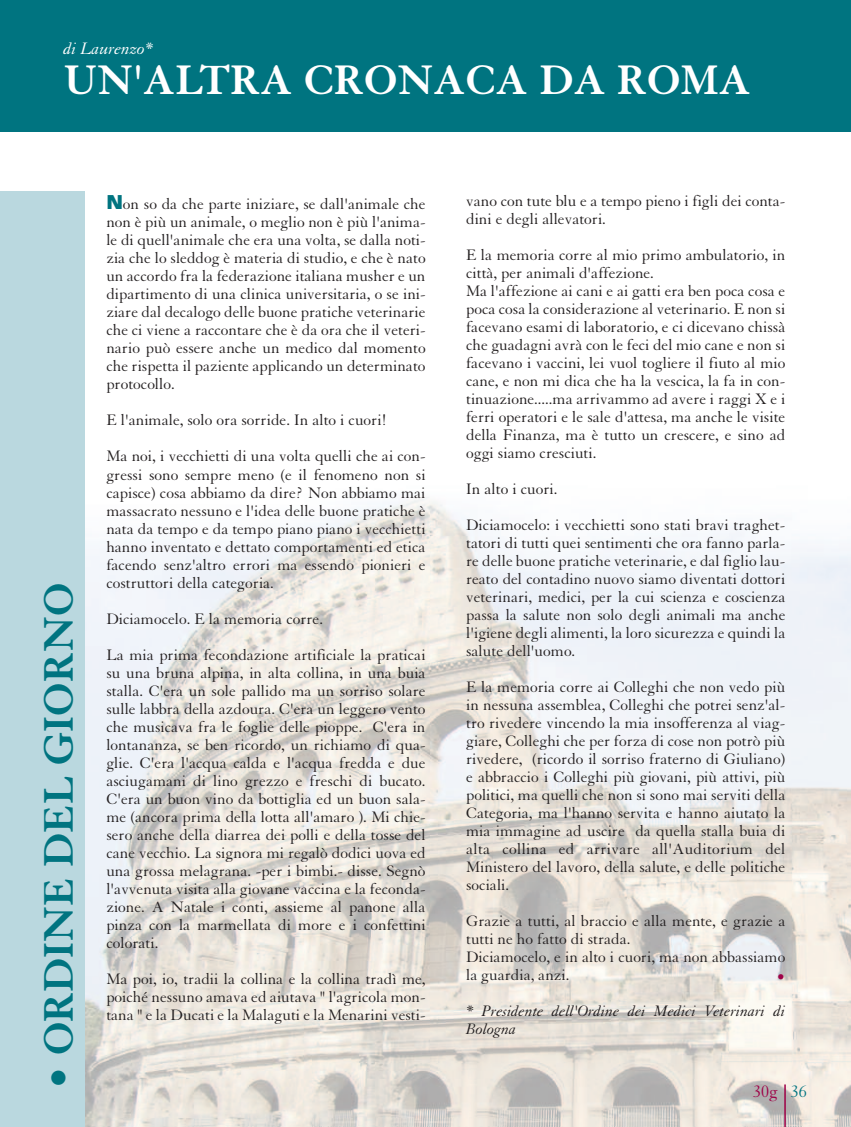
<style>
.page{position:relative;width:851px;height:1127px;background:#fff}
.page>*{position:absolute;margin:0;border:0;box-sizing:border-box;transform-origin:0 0}
.t1{font:700 45px "Granjon";color:#fff}
.t2{font:700 45px "Granjon";color:#007480}
.t3{font:italic 18px "Granjon";color:#fff}
.t4{font:18px "Granjon";color:#9e0147}
.t5{font:16.5px/18px "Granjon";color:#231f20;text-align:justify}
.t6{font:italic 16.5px/18px "Granjon";color:#231f20}
.t7{font:16.5px "Granjon";color:#9e0147}
.s1{font-family:"Folio";font-weight:700;font-size:19.5px;color:#007480}
.s2{color:#007480}
</style>
<div class="page">
<img style="left:85px;top:497px;width:765px;height:630px">
<div style="left:0;top:0;width:850px;height:132px;background:#007480"></div>
<div style="left:0;top:191px;width:85px;height:936px;background:#bad8df"></div>
<hr style="left:784px;top:1084px;width:1px;height:43px;background:#9e0147">
<p class="t3" style="left:64px;top:43px;width:91px">di Laurenzo*</p>
<h1 class="t1" style="left:64px;top:64px;width:689px">UN'ALTRA CRONACA DA ROMA</h1>
<h1 class="t2" style="left:43px;top:1089px;width:507px;rotate:-90deg">• ORDINE DEL GIORNO</h1>
<p class="t5" style="left:106px;top:197px;width:321px"><span class="s1">N</span>on so da che parte iniziare, se dall'animale che non è più un animale, o meglio non è più l'anima&shy;le di quell'animale che era una volta, se dalla noti&shy;zia che lo sleddog è materia di studio, e che è nato un accordo fra la federazione italiana musher e un dipartimento di una clinica universitaria, o se ini&shy;ziare dal decalogo delle buone pratiche veterinarie che ci viene a raccontare che è da ora che il veteri&shy;nario può essere anche un medico dal momento che rispetta il paziente applicando un determinato protocollo.</p>
<p class="t5" style="left:106px;top:404px;width:321px;line-height:36px">E l'animale, solo ora sorride. In alto i cuori!<br>Ma noi, i vecchietti di una volta quelli che ai con-</p>
<p class="t5" style="left:106px;top:467px;width:321px">gressi sono sempre meno (e il fenomeno non si capisce) cosa abbiamo da dire? Non abbiamo mai massacrato nessuno e l'idea delle buone pratiche è nata da tempo e da tempo piano piano i vecchietti hanno inventato e dettato comportamenti ed etica facendo senz'altro errori ma essendo pionieri e costruttori della categoria.</p>
<p class="t5" style="left:106px;top:602px;width:321px;line-height:36px">Diciamocelo. E la memoria corre.<br>La mia prima fecondazione artificiale la praticai</p>
<p class="t5" style="left:106px;top:665px;width:321px">su una bruna alpina, in alta collina, in una buia stalla. C'era un sole pallido ma un sorriso solare sulle labbra della azdoura. C'era un leggero vento che musicava fra le foglie delle pioppe. C'era in lontananza, se ben ricordo, un richiamo di qua&shy;glie. C'era l'acqua calda e l'acqua fredda e due asciugamani di lino grezzo e freschi di bucato.<br>C'era un buon vino da bottiglia ed un buon sala&shy;me (ancora prima della lotta all'amaro ). Mi chie&shy;sero anche della diarrea dei polli e della tosse del cane vecchio. La signora mi regalò dodici uova ed una grossa melagrana. -per i bimbi.- disse. Segnò l'avvenuta visita alla giovane vaccina e la feconda&shy;zione. A Natale i conti, assieme al panone alla pinza con la marmellata di more e i confettini colorati.</p>
<p class="t5" style="left:106px;top:971px;width:321px">Ma poi, io, tradii la collina e la collina tradì me, poiché nessuno amava ed aiutava " l'agricola mon&shy;tana " e la Ducati e la Malaguti e la Menarini vesti-</p>
<p class="t5" style="left:466px;top:193px;width:321px">vano con tute blu e a tempo pieno i figli dei conta&shy;dini e degli allevatori.</p>
<p class="t5" style="left:466px;top:247px;width:321px;text-align:left">E la memoria corre al mio primo ambulatorio, in città, per animali d'affezione.<br>Ma l'affezione ai cani e ai gatti era ben poca cosa e poca cosa la considerazione al veterinario. E non si facevano esami di laboratorio, e ci dicevano chissà che guadagni avrà con le feci del mio cane e non si facevano i vaccini, lei vuol togliere il fiuto al mio cane, e non mi dica che ha la vescica, la fa in con&shy;tinuazione.....ma arrivammo ad avere i raggi X e i ferri operatori e le sale d'attesa, ma anche le visite della Finanza, ma è tutto un crescere, e sino ad oggi siamo cresciuti.</p>
<p class="t5" style="left:466px;top:472px;width:320px;line-height:36px">In alto i cuori.<br>Diciamocelo: i vecchietti sono stati bravi traghet-</p>
<p class="t5" style="left:466px;top:535px;width:321px">tatori di tutti quei sentimenti che ora fanno parla&shy;re delle buone pratiche veterinarie, e dal figlio lau&shy;reato del contadino nuovo siamo diventati dottori veterinari, medici, per la cui scienza e coscienza passa la salute non solo degli animali ma anche l'igiene degli alimenti, la loro sicurezza e quindi la salute dell'uomo.</p>
<p class="t5" style="left:466px;top:679px;width:321px">E la memoria corre ai Colleghi che non vedo più in nessuna assemblea, Colleghi che potrei senz'al&shy;tro rivedere vincendo la mia insofferenza al viag&shy;giare, Colleghi che per forza di cose non potrò più rivedere, (ricordo il sorriso fraterno di Giuliano) e abbraccio i Colleghi più giovani, più attivi, più politici, ma quelli che non si sono mai serviti della Categoria, ma l'hanno servita e hanno aiutato la mia immagine ad uscire da quella stalla buia di alta collina ed arrivare all'Auditorium del Ministero del lavoro, della salute, e delle politiche sociali.</p>
<p class="t5" style="left:466px;top:913px;width:321px;text-align:left">Grazie a tutti, al braccio e alla mente, e grazie a tutti ne ho fatto di strada.<br>Diciamocelo, e in alto i cuori, ma non abbassiamo la guardia, anzi.</p>
<p class="t7" style="left:776px;top:971px;width:10px">•</p>
<p class="t6" style="left:466px;top:1003px;width:320px">* Presidente dell'Ordine dei Medici Veterinari di<br>Bologna</p>
<p class="t4" style="left:753px;top:1084px;width:55px">30g <span class="s2">36</span></p>
</div>
